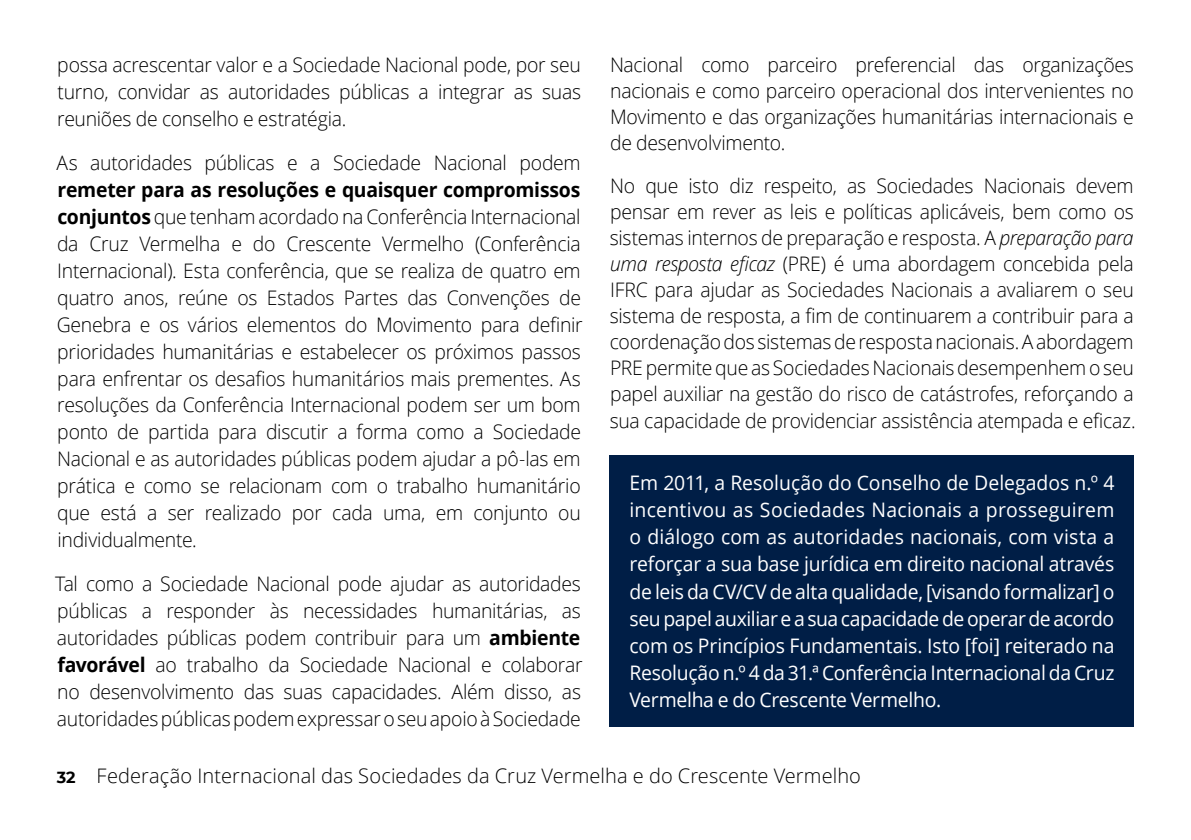
<style>
.page{position:relative;width:1191px;height:840px;background:#fff}
.page>*{position:absolute;margin:0;border:0;box-sizing:border-box;transform-origin:0 0}
.t1{font:300 20px/26.8px "Open Sans";letter-spacing:-.015em;color:#000;text-align:justify}
.t2{font:20px/27px "Open Sans";letter-spacing:-.015em;color:#fff;text-align:justify}
.t3{font:300 20px "Open Sans";letter-spacing:.005em;color:#000}
.s1{font-weight:700}
.s2{font-style:italic}
.s3{font-family:"Montserrat";font-weight:700;font-size:16px}
</style>
<div class="page">
<div style="left:609px;top:455px;width:525px;height:271px;background:#001e46"></div>
<p class="t1" style="left:57px;top:51px;width:525px">possa acrescentar valor e a Sociedade Nacional pode, por seu turno, convidar as autoridades públicas a integrar as suas reuniões de conselho e estratégia.</p>
<p class="t1" style="left:57px;top:149px;width:526px">As autoridades públicas e a Sociedade Nacional podem</p>
<p class="t1" style="left:57px;top:176px;width:527px"><span class="s1">remeter para as resoluções e quaisquer compromissos conjuntos</span> que tenham acordado na Conferência Internacional da Cruz Vermelha e do Crescente Vermelho (Conferência Internacional). Esta conferência, que se realiza de quatro em quatro anos, reúne os Estados Partes das Convenções de Genebra e os vários elementos do Movimento para definir prioridades humanitárias e estabelecer os próximos passos para enfrentar os desafios humanitários mais prementes. As resoluções da Conferência Internacional podem ser um bom ponto de partida para discutir a forma como a Sociedade Nacional e as autoridades públicas podem ajudar a pô-las em prática e como se relacionam com o trabalho humanitário que está a ser realizado por cada uma, em conjunto ou individualmente.</p>
<p class="t1" style="left:55px;top:569px;width:529px;text-align:left">Tal como a Sociedade Nacional pode ajudar as autoridades públicas a responder às necessidades humanitárias, as autoridades públicas podem contribuir para um <span class="s1">ambiente favorável</span> ao trabalho da Sociedade Nacional e colaborar no desenvolvimento das suas capacidades. Além disso, as autoridades públicas podem expressar o seu apoio à Sociedade</p>
<p class="t1" style="left:610px;top:51px;width:525px;line-height:26px">Nacional como parceiro preferencial das organizações nacionais e como parceiro operacional dos intervenientes no Movimento e das organizações humanitárias internacionais e de desenvolvimento.</p>
<p class="t1" style="left:610px;top:172px;width:527px;line-height:26.2px">No que isto diz respeito, as Sociedades Nacionais devem pensar em rever as leis e políticas aplicáveis, bem como os sistemas internos de preparação e resposta. A <span class="s2">preparação para uma resposta eficaz</span> (PRE) é uma abordagem concebida pela IFRC para ajudar as Sociedades Nacionais a avaliarem o seu sistema de resposta, a fim de continuarem a contribuir para a coordenação dos sistemas de resposta nacionais. A abordagem PRE permite que as Sociedades Nacionais desempenhem o seu papel auxiliar na gestão do risco de catástrofes, reforçando a sua capacidade de providenciar assistência atempada e eficaz.</p>
<p class="t2" style="left:629px;top:469px;width:486px">Em 2011, a Resolução do Conselho de Delegados n.º 4 incentivou as Sociedades Nacionais a prosseguirem o diálogo com as autoridades nacionais, com vista a reforçar a sua base jurídica em direito nacional através de leis da CV/CV de alta qualidade, [visando formalizar] o seu papel auxiliar e a sua capacidade de operar de acordo com os Princípios Fundamentais. Isto [foi] reiterado na Resolução n.º 4 da 31.ª Conferência Internacional da Cruz Vermelha e do Crescente Vermelho.</p>
<p class="t3" style="left:57px;top:761px;width:805px"><span class="s3">32</span> Federação Internacional das Sociedades da Cruz Vermelha e do Crescente Vermelho</p>
</div>
